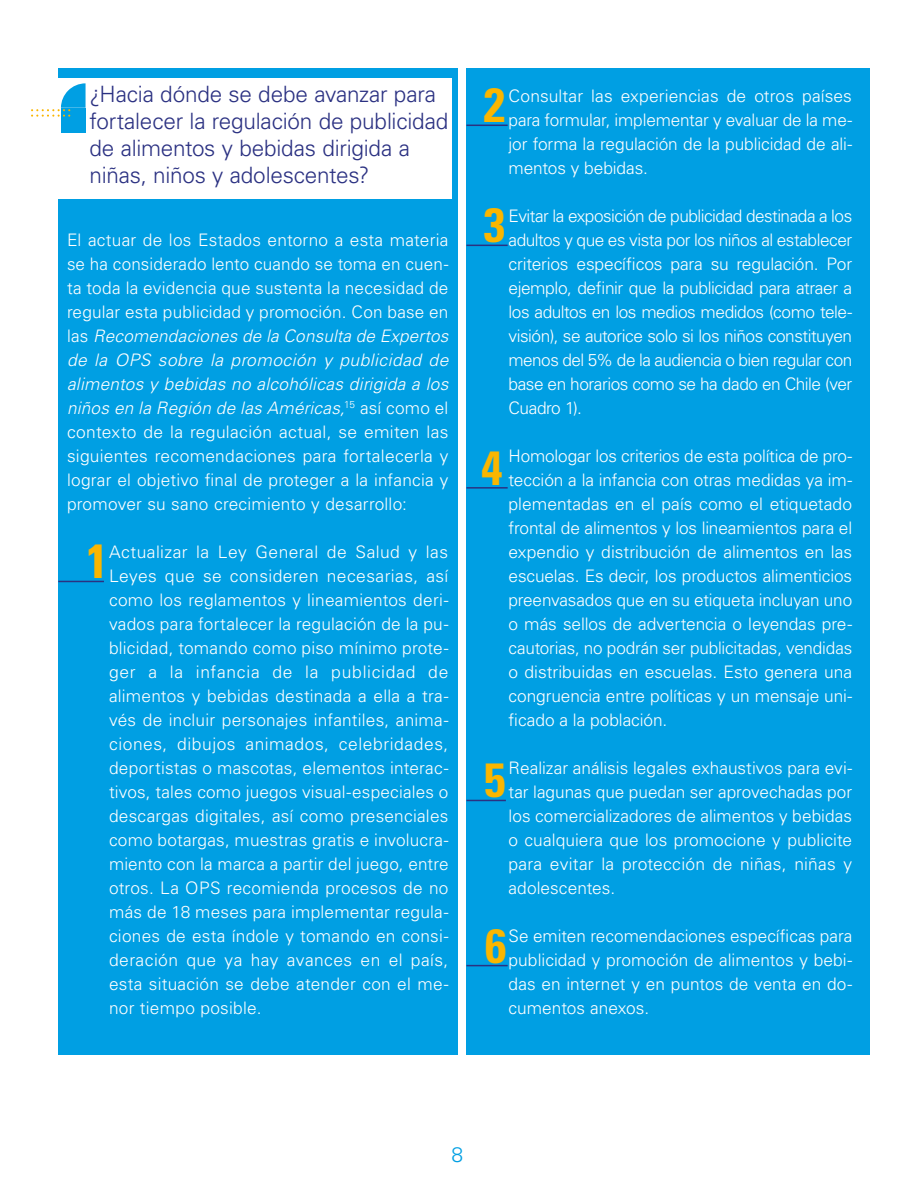
<style>
.page{position:relative;width:915px;height:1191px;background:#fff}
.page>*{position:absolute;margin:0;border:0;box-sizing:border-box;transform-origin:0 0}
.t1{font:700 condensed 48px "Univers LT Std";color:#fab600}
.t2{font:300 22.5px/27px "Univers LT Std";letter-spacing:-.01em;color:#2b3182}
.t3{font:300 21px "Univers LT Std";color:#009fe3}
.t4{font:300 17.25px/24px "Univers LT Std";color:#fff;text-align:justify}
.s1{font-style:italic}
</style>
<div class="page">
<div style="left:58px;top:68px;width:399px;height:986px;background:#009fe3"></div>
<div style="left:45px;top:78px;width:406px;height:120px;background:#fff"></div>
<div style="left:466px;top:68px;width:403px;height:986px;background:#009fe3"></div>
<hr style="left:466px;top:125px;width:41px;height:1px;background:#2b3181">
<hr style="left:466px;top:245px;width:41px;height:1px;background:#2b3181">
<hr style="left:466px;top:487px;width:41px;height:1px;background:#2b3181">
<hr style="left:466px;top:799px;width:39px;height:2px;background:#2b3181">
<hr style="left:58px;top:581px;width:46px;height:1px;background:#2b3181">
<hr style="left:466px;top:965px;width:41px;height:1px;background:#2b3181">
<div style="left:61px;top:108px;width:24px;height:24px;background:#009fe3"></div>
<svg style="left:31px;top:83px;width:54px;height:34px"></svg>
<h2 class="t2" style="left:89px;top:81px;width:360px">¿Hacia dónde se debe avanzar para fortalecer la regulación de publicidad de alimentos y bebidas dirigida a niñas, niños y adolescentes?</h2>
<p class="t4" style="left:67px;top:228px;width:383px">El actuar de los Estados entorno a esta materia se ha considerado lento cuando se toma en cuen&shy;ta toda la evidencia que sustenta la necesidad de regular esta publicidad y promoción. Con base en las <span class="s1">Recomendaciones de la Consulta de Expertos de la OPS sobre la promoción y publicidad de alimentos y bebidas no alcohólicas dirigida a los niños en la Región de las Américas,</span><sup>15</sup> así como el contexto de la regulación actual, se emiten las siguientes recomendaciones para fortalecerla y lograr el objetivo final de proteger a la infancia y promover su sano crecimiento y desarrollo:</p>
<p class="t4" style="left:109px;top:540px;width:341px">Actualizar la Ley General de Salud y las Leyes que se consideren necesarias, así como los reglamentos y lineamientos deri&shy;vados para fortalecer la regulación de la pu&shy;blicidad, tomando como piso mínimo prote&shy;ger a la infancia de la publicidad de alimentos y bebidas destinada a ella a tra&shy;vés de incluir personajes infantiles, anima&shy;ciones, dibujos animados, celebridades, deportistas o mascotas, elementos interac&shy;tivos, tales como juegos visual-especiales o descargas digitales, así como presenciales como botargas, muestras gratis e involucra&shy;miento con la marca a partir del juego, entre otros. La OPS recomienda procesos de no más de 18 meses para implementar regula&shy;ciones de esta índole y tomando en consi&shy;deración que ya hay avances en el país, esta situación se debe atender con el me&shy;nor tiempo posible.</p>
<h1 class="t1" style="left:86px;top:532px;width:23px">1</h1>
<h1 class="t1" style="left:483px;top:76px;width:23px">2</h1>
<p class="t4" style="left:508px;top:84px;width:345px">Consultar las experiencias de otros países para formular, implementar y evaluar de la me&shy;jor forma la regulación de la publicidad de ali&shy;mentos y bebidas.</p>
<p class="t4" style="left:508px;top:204px;width:345px">Evitar la exposición de publicidad destinada a los adultos y que es vista por los niños al establecer criterios específicos para su regulación. Por ejemplo, definir que la publicidad para atraer a los adultos en los medios medidos (como tele&shy;visión), se autorice solo si los niños constituyen menos del 5% de la audiencia o bien regular con base en horarios como se ha dado en Chile (ver Cuadro 1).</p>
<p class="t4" style="left:508px;top:444px;width:345px">Homologar los criterios de esta política de pro&shy;tección a la infancia con otras medidas ya im&shy;plementadas en el país como el etiquetado frontal de alimentos y los lineamientos para el expendio y distribución de alimentos en las escuelas. Es decir, los productos alimenticios preenvasados que en su etiqueta incluyan uno o más sellos de advertencia o leyendas pre&shy;cautorias, no podrán ser publicitadas, vendidas o distribuidas en escuelas. Esto genera una congruencia entre políticas y un mensaje uni&shy;ficado a la población.</p>
<p class="t4" style="left:508px;top:756px;width:345px">Realizar análisis legales exhaustivos para evi&shy;tar lagunas que puedan ser aprovechadas por los comercializadores de alimentos y bebidas o cualquiera que los promocione y publicite para evitar la protección de niñas, niñas y adolescentes.</p>
<p class="t4" style="left:508px;top:924px;width:345px">Se emiten recomendaciones específicas para publicidad y promoción de alimentos y bebi&shy;das en internet y en puntos de venta en do&shy;cumentos anexos.</p>
<h1 class="t1" style="left:483px;top:196px;width:23px">3</h1>
<h1 class="t1" style="left:481px;top:438px;width:23px">4</h1>
<h1 class="t1" style="left:484px;top:751px;width:23px">5</h1>
<h1 class="t1" style="left:485px;top:916px;width:23px">6</h1>
<p class="t3" style="left:451px;top:1141px;width:13px">8</p>
</div>
